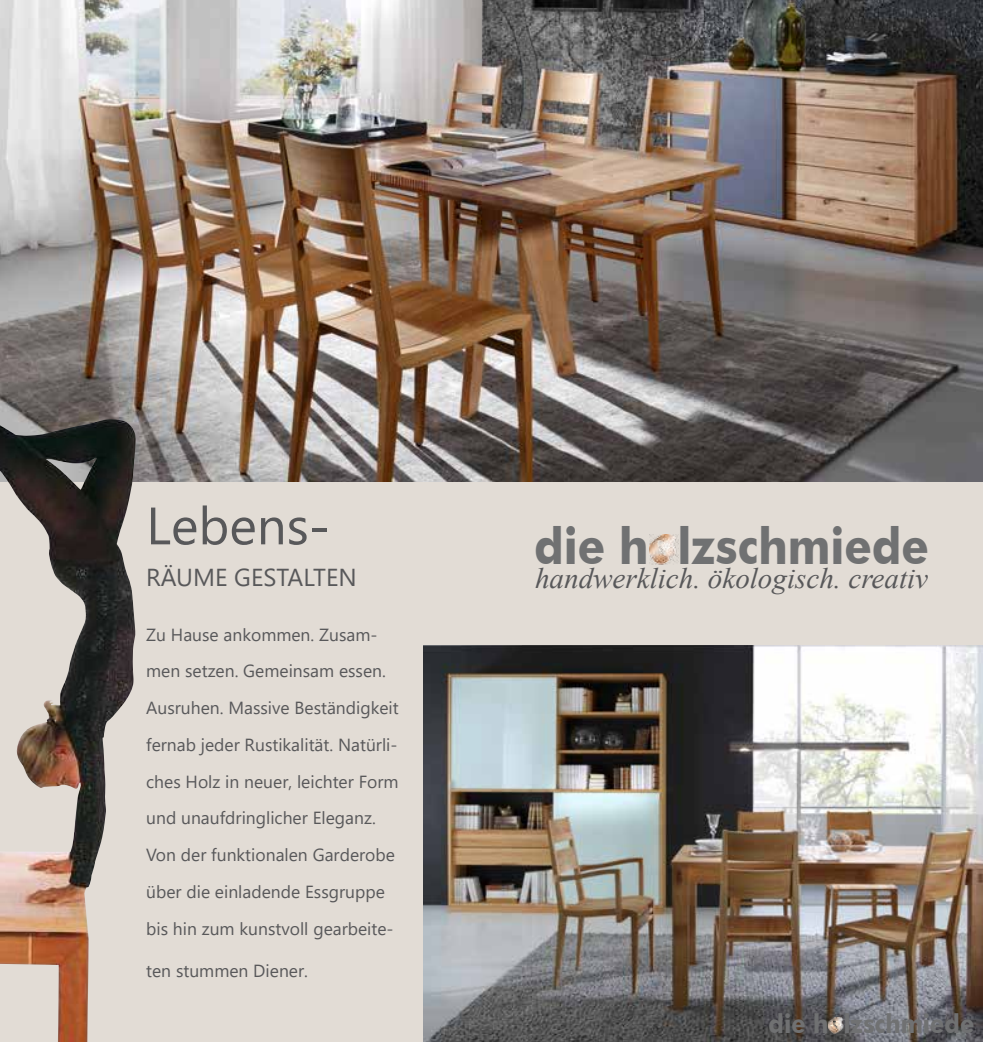
<style>
.page{position:relative;width:983px;height:1042px;background:#fff}
.page>*{position:absolute;margin:0;border:0;box-sizing:border-box;transform-origin:0 0}
.t1{font:52.5px "Segoe UI";color:#58585a}
.t2{font:700 50.75px "Futura BT";color:#707172;scale:.89 1}
.t3{font:italic 29.05px "Times New Roman";color:#58585a}
.t4{font:700 26.43px "Futura BT";color:#707172;scale:.89 1}
.t5{font:24.5px "Segoe UI";color:#58585a}
.t6{font:17.5px/36.8px "Segoe UI";color:#58585a}
</style>
<div class="page">
<div style="left:0;top:0;width:982px;height:1042px;background:#e2dcd5"></div>
<img style="left:423px;top:645px;width:559px;height:397px">
<img style="left:0;top:0;width:982px;height:481px">
<img style="left:0;top:423px;width:135px;height:619px">
<img style="left:828px;top:1017px;width:15px;height:16px">
<img style="left:649px;top:534px;width:29px;height:31px">
<h1 class="t1" style="left:146px;top:476px;width:185px">Lebens-</h1>
<h3 class="t5" style="left:146px;top:554px;width:212px">RÄUME GESTALTEN</h3>
<p class="t6" style="left:146px;top:614px;width:254px">Zu Hause ankommen. Zusam&shy;men setzen. Gemeinsam essen.<br>Ausruhen. Massive Beständigkeit fernab jeder Rustikalität. Natürli&shy;ches Holz in neuer, leichter Form und unaufdringlicher Eleganz.<br>Von der funktionalen Garderobe über die einladende Essgruppe bis hin zum kunstvoll gearbeite-</p>
<p class="t6" style="left:146px;top:950px;width:163px">ten stummen Diener.</p>
<h2 class="t2" style="left:534px;top:515px;width:445px">die h lzschmiede</h2>
<h3 class="t3" style="left:535px;top:558px;width:394px">handwerklich. ökologisch. creativ</h3>
<h3 class="t4" style="left:768px;top:1007px;width:232px">die h lzschmiede</h3>
</div>
